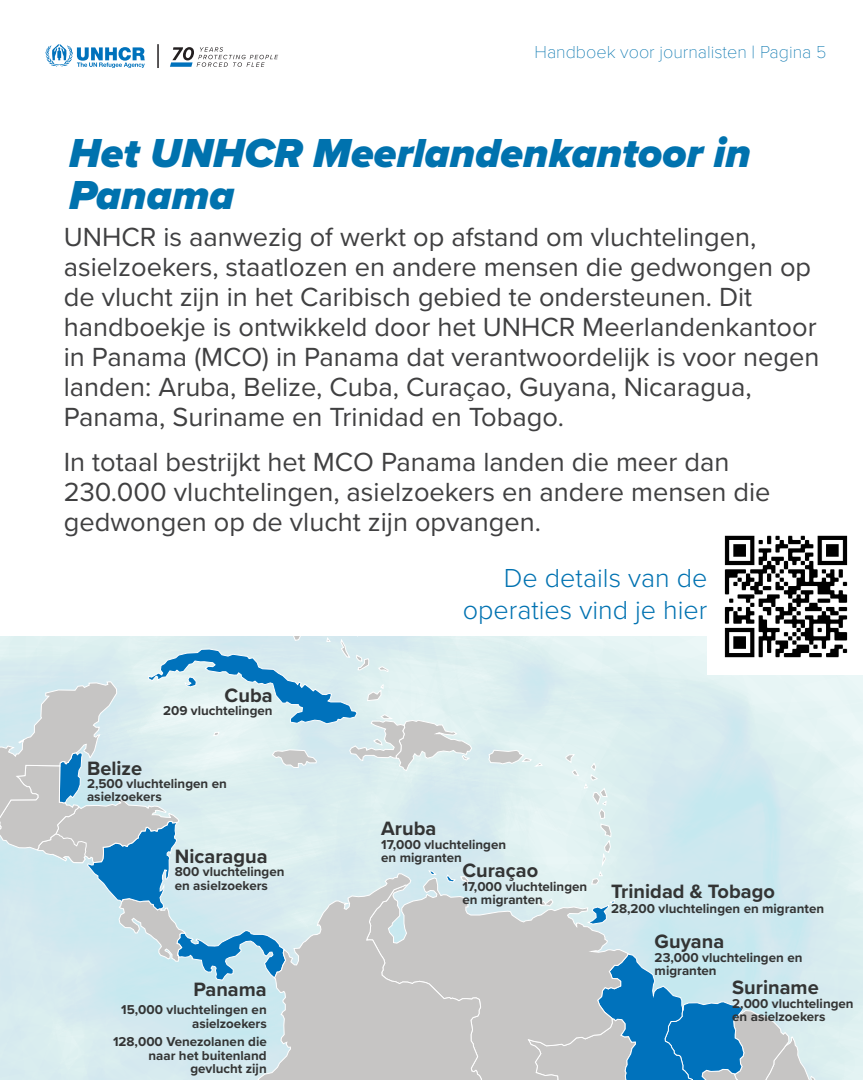
<style>
.page{position:relative;width:864px;height:1080px;background:#fff}
.page>*{position:absolute;margin:0;border:0;box-sizing:border-box;transform-origin:0 0}
.t1{font:italic 900 42px/42px "Proxima Nova";color:#0072ae}
.t2{font:27.3px/30px "Proxima Nova";color:#404041}
.t3{font:300 27px/32.4px "Proxima Nova";color:#0072b1;text-align:right}
.t4{font:700 20.1px "Proxima Nova";color:#333434}
.t5{font:100 18px "Proxima Nova T";color:#0072ad}
.t6{font:700 13.5px/13.5px "Proxima Nova";color:#333434}
</style>
<div class="page">
<svg style="left:0;top:637px;width:863px;height:443px"></svg>
<svg style="left:45px;top:44px;width:100px;height:24px"></svg>
<svg style="left:170px;top:47px;width:108px;height:20px"></svg>
<hr style="left:157px;top:44px;width:2px;height:24px;background:#231f20">
<img style="left:707px;top:535px;width:156px;height:140px">
<p class="t5" style="left:535px;top:38px;width:293px">Handboek voor journalisten | Pagina 5</p>
<h1 class="t1" style="left:69px;top:132px;width:683px">Het UNHCR Meerlandenkantoor in<br>Panama</h1>
<p class="t2" style="left:64px;top:221px;width:757px">UNHCR is aanwezig of werkt op afstand om vluchtelingen, asielzoekers, staatlozen en andere mensen die gedwongen op de vlucht zijn in het Caribisch gebied te ondersteunen. Dit handboekje is ontwikkeld door het UNHCR Meerlandenkantoor in Panama (MCO) in Panama dat verantwoordelijk is voor negen landen: Aruba, Belize, Cuba, Curaçao, Guyana, Nicaragua, Panama, Suriname en Trinidad en Tobago.</p>
<p class="t2" style="left:64px;top:446px;width:708px">In totaal bestrijkt het MCO Panama landen die meer dan<br>230.000 vluchtelingen, asielzoekers en andere mensen die gedwongen op de vlucht zijn opvangen.</p>
<p class="t4" style="left:225px;top:680px;width:49px">Cuba</p>
<p class="t6" style="left:163px;top:704px;width:111px">209 vluchtelingen</p>
<p class="t4" style="left:87px;top:753px;width:57px">Belize</p>
<p class="t6" style="left:87px;top:777px;width:141px">2,500 vluchtelingen en asielzoekers</p>
<p class="t4" style="left:175px;top:841px;width:94px">Nicaragua</p>
<p class="t6" style="left:175px;top:865px;width:111px">800 vluchtelingen en asielzoekers</p>
<p class="t4" style="left:193px;top:974px;width:75px">Panama</p>
<p class="t6" style="left:121px;top:1003px;width:147px;text-align:right">15,000 vluchtelingen en asielzoekers</p>
<p class="t6" style="left:113px;top:1035px;width:155px;text-align:right">128,000 Venezolanen die naar het buitenland gevlucht zijn</p>
<p class="t3" style="left:463px;top:560px;width:246px">De details van de operaties vind je hier</p>
<p class="t4" style="left:381px;top:814px;width:57px">Aruba</p>
<p class="t6" style="left:381px;top:837px;width:126px">17,000 vluchtelingen en migranten</p>
<p class="t4" style="left:462px;top:856px;width:77px">Curaçao</p>
<p class="t6" style="left:462px;top:879px;width:126px">17,000 vluchtelingen en migranten</p>
<p class="t4" style="left:611px;top:876px;width:165px">Trinidad &amp; Tobago</p>
<p class="t6" style="left:611px;top:901px;width:215px">28,200 vluchtelingen en migranten</p>
<p class="t4" style="left:655px;top:927px;width:71px">Guyana</p>
<p class="t6" style="left:655px;top:950px;width:149px">23,000 vluchtelingen en migranten</p>
<p class="t4" style="left:732px;top:973px;width:88px">Suriname</p>
<p class="t6" style="left:732px;top:996px;width:123px">2,000 vluchtelingen en asielzoekers</p>
</div>
